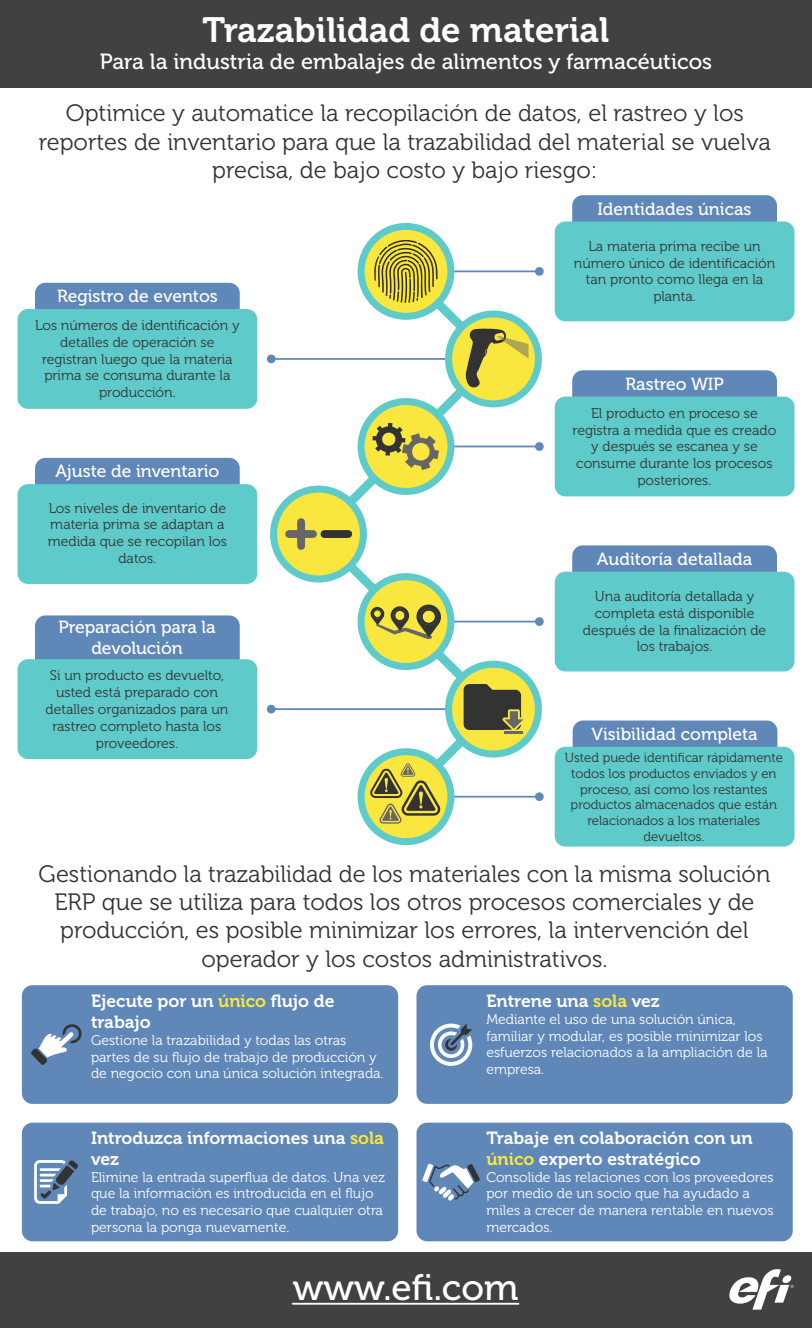
<style>
.page{position:relative;width:812px;height:1328px;background:#fff}
.page>*{position:absolute;margin:0;border:0;box-sizing:border-box;transform-origin:0 0}
.t1{font:36.75px "Museo 500";color:#fff}
.t2{font:35px "Museo 700";color:#fff}
.t3{font:23.62px/28.3px "Museo 300";color:#333;text-align:center}
.t4{font:21.88px "Museo 500";color:#fff}
.t5{font:17.5px/21px "Museo 700";color:#fff}
.t6{font:17.5px/21px "Museo 500";color:#fff;text-align:center}
.t7{font:14px/16.8px "Museo 300";color:#333;text-align:center}
.t8{font:14px/16.8px "Museo 300";color:#fff}
.t9{font:13.12px/15.8px "Museo 300";color:#333;text-align:center}
.s1{color:#f9e73f}
</style>
<div class="page">
<div style="left:0;top:1252px;width:812px;height:75px;background:#414042"></div>
<div style="left:572px;top:195px;width:205px;height:56px;background:#5f87b8;border-radius:10px"></div>
<div style="left:572px;top:370px;width:205px;height:65px;background:#5f87b8;border-radius:10px"></div>
<div style="left:572px;top:545px;width:205px;height:65px;background:#5f87b8;border-radius:10px"></div>
<div style="left:573px;top:720px;width:204px;height:65px;background:#5f87b8;border-radius:10px"></div>
<div style="left:35px;top:615px;width:205px;height:82px;background:#5f87b8;border-radius:10px"></div>
<div style="left:35px;top:458px;width:205px;height:64px;background:#5f87b8;border-radius:10px"></div>
<div style="left:35px;top:283px;width:205px;height:64px;background:#5f87b8;border-radius:10px"></div>
<svg style="left:306px;top:260px;width:200px;height:548px"></svg>
<svg style="left:267px;top:704px;width:9px;height:10px"></svg>
<hr style="left:271px;top:708px;width:195px;height:2px;background:#5f87b8">
<svg style="left:267px;top:354px;width:9px;height:10px"></svg>
<hr style="left:271px;top:358px;width:195px;height:2px;background:#5f87b8">
<svg style="left:535px;top:617px;width:9px;height:9px"></svg>
<hr style="left:406px;top:620px;width:133px;height:2px;background:#5f87b8">
<svg style="left:535px;top:267px;width:9px;height:9px"></svg>
<hr style="left:406px;top:270px;width:133px;height:2px;background:#5f87b8">
<svg style="left:535px;top:792px;width:9px;height:9px"></svg>
<hr style="left:406px;top:795px;width:133px;height:2px;background:#5f87b8">
<svg style="left:535px;top:442px;width:9px;height:9px"></svg>
<hr style="left:406px;top:445px;width:133px;height:2px;background:#5f87b8">
<div style="left:358px;top:223px;width:96px;height:97px;background:#5ecbca;border-radius:50%"></div>
<div style="left:358px;top:398px;width:96px;height:97px;background:#5ecbca;border-radius:50%"></div>
<div style="left:358px;top:573px;width:96px;height:97px;background:#5ecbca;border-radius:50%"></div>
<div style="left:358px;top:748px;width:96px;height:97px;background:#5ecbca;border-radius:50%"></div>
<div style="left:445px;top:310px;width:97px;height:97px;background:#5ecbca;border-radius:50%"></div>
<div style="left:270px;top:485px;width:97px;height:97px;background:#5ecbca;border-radius:50%"></div>
<div style="left:445px;top:660px;width:97px;height:97px;background:#5ecbca;border-radius:50%"></div>
<div style="left:555px;top:221px;width:239px;height:100px;background:#5ecbca;border-radius:10px"></div>
<div style="left:555px;top:396px;width:239px;height:100px;background:#5ecbca;border-radius:10px"></div>
<div style="left:555px;top:571px;width:239px;height:100px;background:#5ecbca;border-radius:10px"></div>
<div style="left:555px;top:746px;width:239px;height:100px;background:#5ecbca;border-radius:10px"></div>
<div style="left:18px;top:309px;width:239px;height:100px;background:#5ecbca;border-radius:10px"></div>
<div style="left:18px;top:484px;width:239px;height:100px;background:#5ecbca;border-radius:10px"></div>
<div style="left:18px;top:659px;width:239px;height:100px;background:#5ecbca;border-radius:10px"></div>
<div style="left:365px;top:230px;width:82px;height:83px;background:#f9e73f;border-radius:50%"></div>
<div style="left:452px;top:317px;width:83px;height:83px;background:#f9e73f;border-radius:50%"></div>
<div style="left:365px;top:405px;width:82px;height:83px;background:#f9e73f;border-radius:50%"></div>
<div style="left:277px;top:492px;width:83px;height:83px;background:#f9e73f;border-radius:50%"></div>
<div style="left:365px;top:580px;width:82px;height:83px;background:#f9e73f;border-radius:50%"></div>
<div style="left:452px;top:667px;width:83px;height:83px;background:#f9e73f;border-radius:50%"></div>
<div style="left:365px;top:755px;width:82px;height:83px;background:#f9e73f;border-radius:50%"></div>
<svg style="left:729px;top:1269px;width:65px;height:40px"></svg>
<hr style="left:293px;top:1302px;width:226px;height:2px;background:#fff">
<div style="left:22px;top:985px;width:376px;height:118px;background:#5f87b8;border-radius:11px"></div>
<div style="left:416px;top:985px;width:377px;height:118px;background:#5f87b8;border-radius:11px"></div>
<div style="left:22px;top:1122px;width:376px;height:119px;background:#5f87b8;border-radius:11px"></div>
<div style="left:416px;top:1122px;width:377px;height:119px;background:#5f87b8;border-radius:11px"></div>
<svg style="left:422px;top:1163px;width:58px;height:37px"></svg>
<svg style="left:430px;top:1023px;width:42px;height:42px"></svg>
<svg style="left:34px;top:1160px;width:44px;height:43px"></svg>
<svg style="left:31px;top:1024px;width:51px;height:41px"></svg>
<svg style="left:374px;top:240px;width:64px;height:63px"></svg>
<svg style="left:466px;top:328px;width:63px;height:61px"></svg>
<svg style="left:373px;top:423px;width:66px;height:47px"></svg>
<div style="left:289px;top:530px;width:24px;height:8px;background:#666"></div>
<div style="left:297px;top:522px;width:8px;height:24px;background:#666"></div>
<div style="left:324px;top:530px;width:24px;height:8px;background:#333"></div>
<svg style="left:371px;top:604px;width:70px;height:35px"></svg>
<svg style="left:464px;top:684px;width:59px;height:46px;background:#535037"></svg>
<hr style="left:504px;top:731px;width:19px;height:3px;background:#666">
<svg style="left:369px;top:762px;width:73px;height:61px"></svg>
<div style="left:0;top:0;width:812px;height:87px;background:#414042"></div>
<h2 class="t2" style="left:203px;top:11px;width:408px">Trazabilidad de material</h2>
<h3 class="t4" style="left:100px;top:49px;width:614px">Para la industria de embalajes de alimentos y farmacéuticos</h3>
<h3 class="t3" style="left:39px;top:100px;width:734px">Optimice y automatice la recopilación de datos, el rastreo y los reportes de inventario para que la trazabilidad del material se vuelva precisa, de bajo costo y bajo riesgo:</h3>
<p class="t6" style="left:57px;top:286px;width:162px">Registro de eventos</p>
<p class="t7" style="left:35px;top:317px;width:206px">Los números de identificación y detalles de operación se registran luego que la materia prima se consuma durante la producción.</p>
<p class="t6" style="left:55px;top:461px;width:166px">Ajuste de inventario</p>
<p class="t7" style="left:48px;top:499px;width:181px">Los niveles de inventario de materia prima se adaptan a medida que se recopilan los datos.</p>
<p class="t6" style="left:58px;top:616px;width:159px">Preparación para la devolución</p>
<p class="t7" style="left:46px;top:667px;width:184px">Si un producto es devuelto, usted está preparado con detalles organizados para un rastreo completo hasta los proveedores.</p>
<p class="t6" style="left:597px;top:198px;width:156px">Identidades únicas</p>
<p class="t7" style="left:574px;top:238px;width:203px">La materia prima recibe un número único de identificación tan pronto como llega en la planta.</p>
<p class="t6" style="left:625px;top:373px;width:100px">Rastreo WIP</p>
<p class="t7" style="left:573px;top:405px;width:205px">El producto en proceso se registra a medida que es creado y después se escanea y se consume durante los procesos posteriores.</p>
<p class="t6" style="left:597px;top:548px;width:157px">Auditoría detallada</p>
<p class="t7" style="left:583px;top:588px;width:185px">Una auditoría detallada y completa está disponible después de la finalización de los trabajos.</p>
<p class="t6" style="left:591px;top:723px;width:168px">Visibilidad completa</p>
<p class="t9" style="left:565px;top:750px;width:220px">Usted puede identificar rápidamente todos los productos enviados y en proceso, así como los restantes productos almacenados que están relacionados a los materiales devueltos.</p>
<p class="t3" style="left:39px;top:859px;width:733px">Gestionando la trazabilidad de los materiales con la misma solución ERP que se utiliza para todos los otros procesos comerciales y de producción, es posible minimizar los errores, la intervención del operador y los costos administrativos.</p>
<p class="t5" style="left:91px;top:990px;width:245px">Ejecute por un <span class="s1">único</span> flujo de trabajo</p>
<p class="t8" style="left:91px;top:1031px;width:294px">Gestione la trazabilidad y todas las otras partes de su flujo de trabajo de producción y de negocio con una única solución integrada.</p>
<p class="t5" style="left:91px;top:1127px;width:294px">Introduzca informaciones una <span class="s1">sola </span>vez</p>
<p class="t8" style="left:91px;top:1168px;width:296px">Elimine la entrada superflua de datos. Una vez que la información es introducida en el flujo de trabajo, no es necesario que cualquier otra persona la ponga nuevamente.</p>
<p class="t5" style="left:486px;top:990px;width:175px">Entrene una <span class="s1">sola</span> vez</p>
<p class="t8" style="left:486px;top:1010px;width:283px">Mediante el uso de una solución única, familiar y modular, es posible minimizar los esfuerzos relacionados a la ampliación de la empresa.</p>
<p class="t5" style="left:486px;top:1127px;width:268px">Trabaje en colaboración con un <span class="s1">único</span> experto estratégico</p>
<p class="t8" style="left:486px;top:1168px;width:289px">Consolide las relaciones con los proveedores por medio de un socio que ha ayudado a miles a crecer de manera rentable en nuevos mercados.</p>
<h1 class="t1" style="left:293px;top:1267px;width:227px">www.efi.com</h1>
</div>
